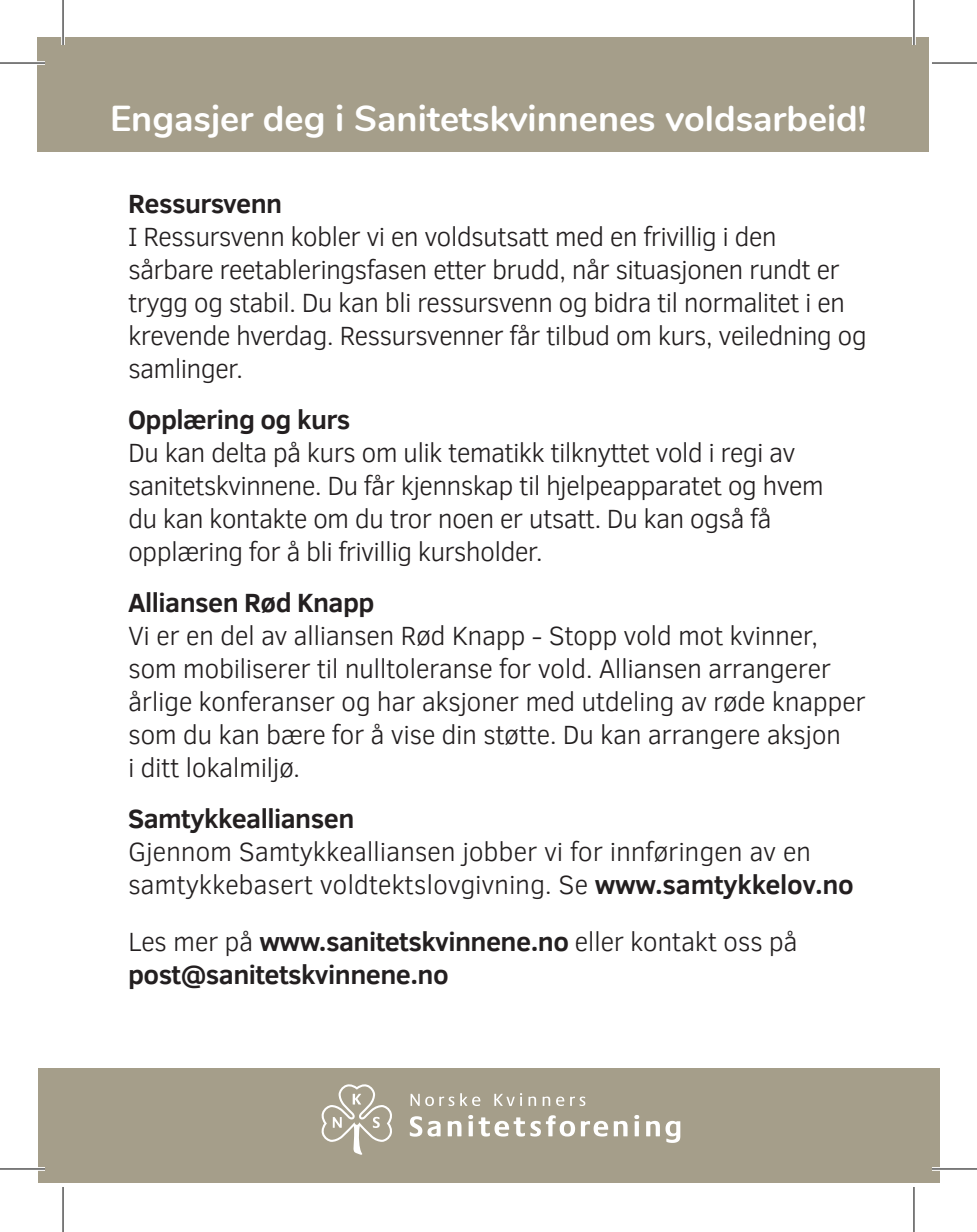
<style>
.page{position:relative;width:977px;height:1232px;background:#fff}
.page>*{position:absolute;margin:0;border:0;box-sizing:border-box;transform-origin:0 0}
.t1{font:700 36px "Nunito";color:#fff}
.t2{font:300 27px/33px "Clear Sans";letter-spacing:-.03em;color:#231f20}
.t3{font:700 27px/33px "Clear Sans";letter-spacing:-.02em;color:#231f20}
.t4{font:300 27px/33px "Clear Sans";letter-spacing:-.01em;color:#231f20}
.s1{font-weight:700}
.s2{font-weight:300}
</style>
<div class="page">
<div style="left:37px;top:37px;width:891px;height:115px;background:#a59e8a"></div>
<div style="left:37px;top:1068px;width:902px;height:115px;background:#a59e8a"></div>
<svg style="left:410px;top:1116px;width:30px;height:20px"></svg>
<svg style="left:447px;top:1120px;width:14px;height:16px"></svg>
<svg style="left:468px;top:1115px;width:159px;height:21px"></svg>
<svg style="left:646px;top:1120px;width:34px;height:22px"></svg>
<svg style="left:410px;top:1093px;width:9px;height:12px"></svg>
<svg style="left:425px;top:1096px;width:29px;height:10px"></svg>
<svg style="left:460px;top:1093px;width:20px;height:13px"></svg>
<svg style="left:494px;top:1093px;width:20px;height:13px"></svg>
<svg style="left:520px;top:1093px;width:2px;height:12px"></svg>
<svg style="left:528px;top:1096px;width:8px;height:9px"></svg>
<svg style="left:542px;top:1096px;width:8px;height:9px"></svg>
<svg style="left:556px;top:1096px;width:8px;height:10px"></svg>
<svg style="left:570px;top:1096px;width:15px;height:10px"></svg>
<svg style="left:634px;top:1115px;width:5px;height:21px"></svg>
<svg style="left:321px;top:1084px;width:71px;height:70px"></svg>
<hr style="left:0;top:61px;width:45px;height:4px;background:#fff">
<hr style="left:0;top:1167px;width:45px;height:3px;background:#fff">
<hr style="left:931px;top:1167px;width:45px;height:3px;background:#fff">
<hr style="left:61px;top:0;width:4px;height:45px;background:#fff">
<hr style="left:912px;top:0;width:3px;height:45px;background:#fff">
<hr style="left:0;top:62px;width:45px;height:2px;background:#000">
<hr style="left:931px;top:62px;width:45px;height:2px;background:#000">
<hr style="left:0;top:1168px;width:45px;height:1px;background:#000">
<hr style="left:931px;top:1168px;width:45px;height:1px;background:#000">
<hr style="left:62px;top:0;width:2px;height:45px;background:#000">
<hr style="left:62px;top:1187px;width:2px;height:45px;background:#000">
<hr style="left:913px;top:0;width:1px;height:45px;background:#000">
<hr style="left:913px;top:1187px;width:1px;height:45px;background:#000">
<h1 class="t1" style="left:110px;top:92px;width:758px">Engasjer deg i Sanitetskvinnenes voldsarbeid!</h1>
<p class="t3" style="left:128px;top:186px;width:156px">Ressursvenn</p>
<p class="t2" style="left:128px;top:220px;width:740px">I Ressursvenn kobler vi en voldsutsatt med en frivillig i den sårbare reetableringsfasen etter brudd, når situasjonen rundt er trygg og stabil. Du kan bli ressursvenn og bidra til normalitet i en krevende hverdag. Ressursvenner får tilbud om kurs, veiledning og samlinger.</p>
<p class="t3" style="left:128px;top:402px;width:224px">Opplæring og kurs</p>
<p class="t2" style="left:128px;top:436px;width:697px">Du kan delta på kurs om ulik tematikk tilknyttet vold i regi av sanitetskvinnene. Du får kjennskap til hjelpeapparatet og hvem du kan kontakte om du tror noen er utsatt. Du kan også få opplæring for å bli frivillig kursholder.</p>
<p class="t3" style="left:128px;top:585px;width:248px">Alliansen Rød Knapp</p>
<p class="t2" style="left:128px;top:619px;width:739px">Vi er en del av alliansen Rød Knapp - Stopp vold mot kvinner, som mobiliserer til nulltoleranse for vold. Alliansen arrangerer årlige konferanser og har aksjoner med utdeling av røde knapper som du kan bære for å vise din støtte. Du kan arrangere aksjon<br>i ditt lokalmiljø.</p>
<p class="t3" style="left:128px;top:801px;width:228px">Samtykkealliansen</p>
<p class="t4" style="left:128px;top:835px;width:727px">Gjennom Samtykkealliansen jobber vi for innføringen av en samtykkebasert voldtektslovgivning. Se <span class="s1">www.samtykkelov.no</span></p>
<p class="t3" style="left:128px;top:924px;width:671px"><span class="s2">Les mer på</span> www.sanitetskvinnene.no <span class="s2">eller kontakt oss på </span>post@sanitetskvinnene.no</p>
</div>
